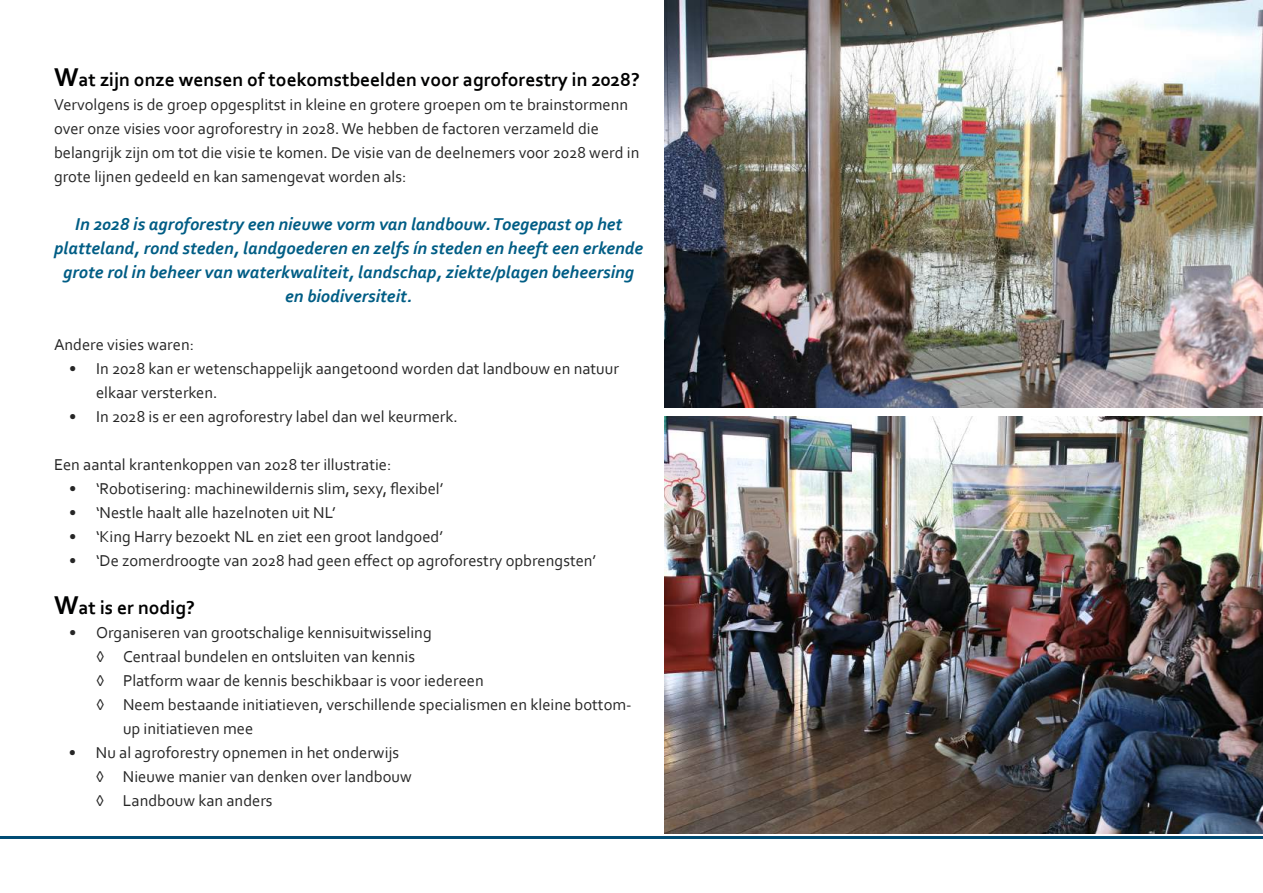
<style>
.page{position:relative;width:1263px;height:893px;background:#fff}
.page>*{position:absolute;margin:0;border:0;box-sizing:border-box;transform-origin:0 0}
.t1{font:700 19.5px "Corbel";color:#000101}
.t2{font:italic 700 18px/24px "Corbel";color:#005d85;text-align:center}
.t3{font:16.5px/24px "Corbel";color:#262626}
.s1{font-size:27px}
</style>
<div class="page">
<img style="left:664px;top:0;width:599px;height:407px">
<img style="left:664px;top:417px;width:599px;height:417px">
<hr style="left:0;top:836px;width:1263px;height:3px;background:#004c74">
<p class="t1" style="left:54px;top:68px;width:587px"><span class="s1">W</span>at zijn onze wensen of toekomstbeelden voor agroforestry in 2028?</p>
<p class="t3" style="left:54px;top:92px;width:587px">Vervolgens is de groep opgesplitst in kleine en grotere groepen om te brainstormenn over onze visies voor agroforestry in 2028. We hebben de factoren verzameld die belangrijk zijn om tot die visie te komen. De visie van de deelnemers voor 2028 werd in grote lijnen gedeeld en kan samengevat worden als:</p>
<p class="t2" style="left:54px;top:212px;width:590px">In 2028 is agroforestry een nieuwe vorm van landbouw. Toegepast op het platteland, rond steden, landgoederen en zelfs ín steden en heeft een erkende grote rol in beheer van waterkwaliteit, landschap, ziekte/plagen beheersing en biodiversiteit.</p>
<p class="t3" style="left:54px;top:332px;width:142px">Andere visies waren:</p>
<p class="t3" style="left:96px;top:356px;width:524px;text-indent:-27px">• In 2028 kan er wetenschappelijk aangetoond worden dat landbouw en natuur elkaar versterken.</p>
<p class="t3" style="left:69px;top:404px;width:390px">• In 2028 is er een agroforestry label dan wel keurmerk.</p>
<p class="t3" style="left:54px;top:452px;width:339px">Een aantal krantenkoppen van 2028 ter illustratie:</p>
<p class="t3" style="left:69px;top:476px;width:376px">• ‘Robotisering: machinewildernis slim, sexy, flexibel’</p>
<p class="t3" style="left:69px;top:500px;width:268px">• ‘Nestle haalt alle hazelnoten uit NL’</p>
<p class="t3" style="left:69px;top:524px;width:375px">• ‘King Harry bezoekt NL en ziet een groot landgoed’</p>
<p class="t3" style="left:69px;top:548px;width:529px">• ‘De zomerdroogte van 2028 had geen effect op agroforestry opbrengsten’</p>
<p class="t1" style="left:54px;top:596px;width:142px"><span class="s1">W</span>at is er nodig?</p>
<p class="t3" style="left:69px;top:620px;width:364px">• Organiseren van grootschalige kennisuitwisseling</p>
<p class="t3" style="left:96px;top:644px;width:321px">◊ Centraal bundelen en ontsluiten van kennis</p>
<p class="t3" style="left:96px;top:668px;width:389px">◊ Platform waar de kennis beschikbaar is voor iedereen</p>
<p class="t3" style="left:96px;top:692px;width:537px">◊ Neem bestaande initiatieven, verschillende specialismen en kleine bottom-</p>
<p class="t3" style="left:123px;top:716px;width:132px">up initiatieven mee</p>
<p class="t3" style="left:96px;top:740px;width:317px;text-indent:-27px">• Nu al agroforestry opnemen in het onderwijs<br>◊ Nieuwe manier van denken over landbouw ◊ Landbouw kan anders</p>
</div>
